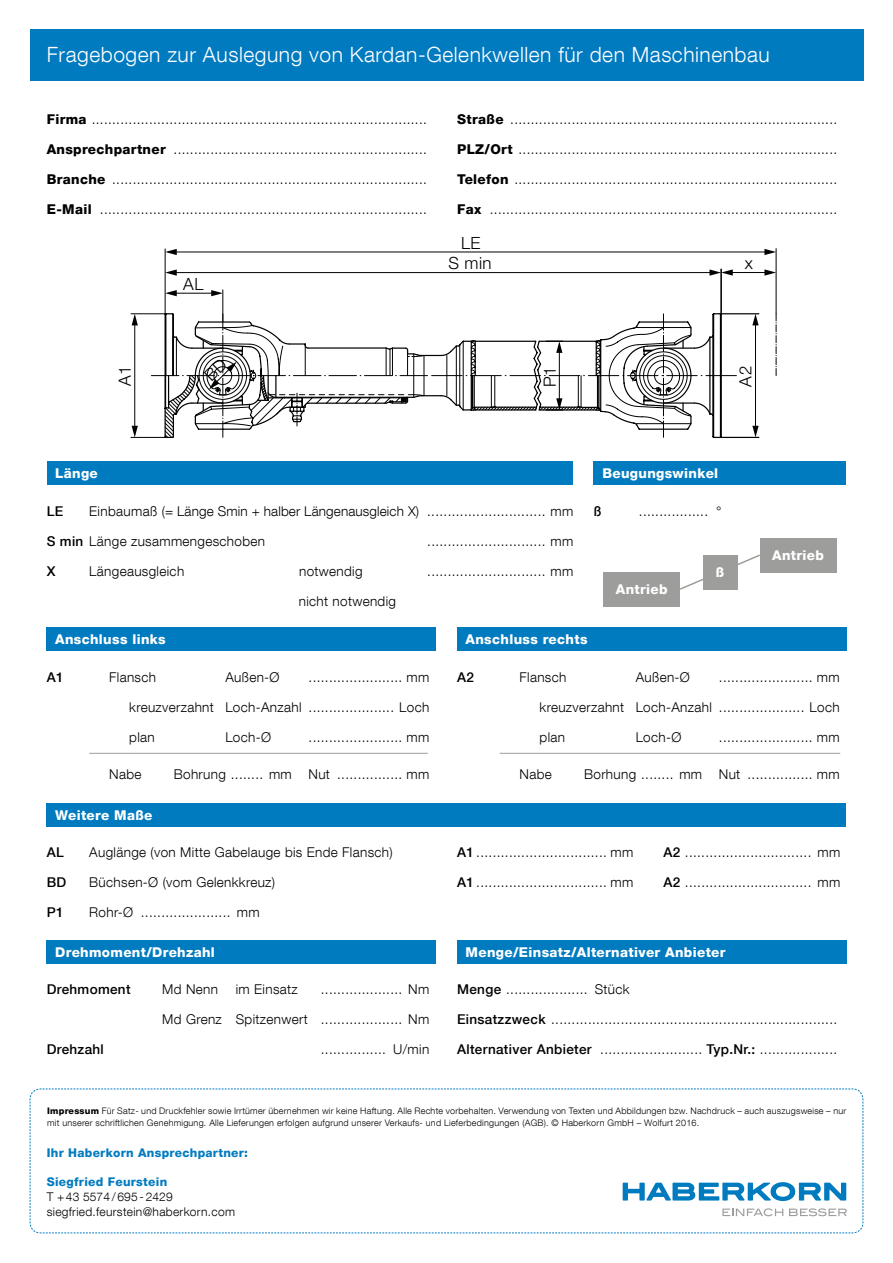
<style>
.page{position:relative;width:893px;height:1263px;background:#fff}
.page>*{position:absolute;margin:0;border:0;box-sizing:border-box;transform-origin:0 0}
.t1{font:300 21px "Helvetica Neue LT Com";letter-spacing:.025em;color:#fff}
.t2{font:300 16.8px/20.2px "Helvetica Neue LT Com";letter-spacing:.025em;color:#000;text-align:center}
.t3{font:300 13.5px "Helvetica Neue LT Com";letter-spacing:.025em;color:#000}
.t4{font:800 13.5px "Helvetica Neue LT Com";letter-spacing:.025em;color:#fff}
.t5{font:500 13.5px "Helvetica Neue LT Com";letter-spacing:.025em;color:#000}
.t6{font:300 12px/15px "Helvetica Neue LT Com";letter-spacing:.025em;color:#000}
.t7{font:800 12px "Helvetica Neue LT Com";letter-spacing:.025em;color:#007bc0}
.t8{font:300 9px/12px "Helvetica Neue LT Com";letter-spacing:.025em;color:#000}
.s1{font-weight:800}
.s2{font-weight:500}
</style>
<div class="page">
<div style="left:30px;top:30px;width:833px;height:51px;background:#007bc0"></div>
<svg style="left:29px;top:1088px;width:835px;height:145px"></svg>
<hr style="left:706px;top:375px;width:30px;height:1px;background:#010203">
<hr style="left:720px;top:269px;width:2px;height:45px;background:#010203">
<hr style="left:731px;top:272px;width:36px;height:1px;background:#010203">
<svg style="left:764px;top:269px;width:12px;height:7px"></svg>
<hr style="left:720px;top:437px;width:39px;height:1px;background:#010203">
<hr style="left:720px;top:313px;width:39px;height:1px;background:#010203">
<hr style="left:755px;top:323px;width:1px;height:105px;background:#010203">
<svg style="left:752px;top:426px;width:7px;height:11px"></svg>
<svg style="left:752px;top:314px;width:7px;height:11px"></svg>
<hr style="left:131px;top:437px;width:35px;height:1px;background:#010203">
<hr style="left:131px;top:313px;width:35px;height:1px;background:#010203">
<hr style="left:134px;top:323px;width:1px;height:105px;background:#010203">
<svg style="left:132px;top:426px;width:6px;height:11px"></svg>
<svg style="left:132px;top:314px;width:6px;height:11px"></svg>
<hr style="left:222px;top:290px;width:1px;height:32px;background:#010203">
<hr style="left:175px;top:293px;width:38px;height:1px;background:#010203">
<svg style="left:166px;top:290px;width:11px;height:6px"></svg>
<svg style="left:211px;top:290px;width:12px;height:6px"></svg>
<hr style="left:776px;top:249px;width:1px;height:65px;background:#010203">
<hr style="left:175px;top:252px;width:592px;height:1px;background:#010203">
<svg style="left:166px;top:249px;width:11px;height:6px"></svg>
<svg style="left:764px;top:249px;width:12px;height:6px"></svg>
<hr style="left:165px;top:249px;width:1px;height:65px;background:#010203">
<hr style="left:175px;top:272px;width:537px;height:1px;background:#010203">
<svg style="left:165px;top:269px;width:12px;height:7px"></svg>
<svg style="left:709px;top:269px;width:24px;height:7px"></svg>
<svg style="left:776px;top:314px;width:1px;height:62px"></svg>
<div style="left:47px;top:803px;width:799px;height:23px;background:#007bc0"></div>
<div style="left:47px;top:462px;width:526px;height:23px;background:#007bc0"></div>
<div style="left:594px;top:462px;width:252px;height:23px;background:#007bc0"></div>
<svg style="left:680px;top:554px;width:82px;height:36px"></svg>
<div style="left:603px;top:572px;width:77px;height:34px;background:#9d9d9c"></div>
<div style="left:703px;top:555px;width:34px;height:34px;background:#9d9d9c"></div>
<div style="left:760px;top:538px;width:76px;height:34px;background:#9d9d9c"></div>
<div style="left:47px;top:627px;width:389px;height:24px;background:#007bc0"></div>
<div style="left:457px;top:627px;width:389px;height:24px;background:#007bc0"></div>
<hr style="left:89px;top:753px;width:339px;height:1px;background:#9d9d9c">
<hr style="left:500px;top:753px;width:340px;height:1px;background:#9d9d9c">
<div style="left:47px;top:940px;width:389px;height:23px;background:#007bc0"></div>
<div style="left:457px;top:940px;width:389px;height:23px;background:#007bc0"></div>
<svg style="left:151px;top:312px;width:563px;height:126px"></svg>
<h1 class="t1" style="left:47px;top:42px;width:725px">Fragebogen zur Auslegung von Kardan-Gelenkwellen für den Maschinenbau</h1>
<p class="t3" style="left:47px;top:111px;width:382px"><span class="s1">Firma</span> ..................................................................................</p>
<p class="t3" style="left:47px;top:141px;width:382px"><span class="s1">Ansprechpartner</span> ..............................................................</p>
<p class="t3" style="left:47px;top:171px;width:382px"><span class="s1">Branche</span> .............................................................................</p>
<p class="t3" style="left:47px;top:201px;width:382px"><span class="s1">E-Mail</span> ................................................................................</p>
<p class="t2" style="left:183px;top:273px;width:22px">AL</p>
<p class="t3" style="left:457px;top:111px;width:382px"><span class="s1">Straße</span> ................................................................................</p>
<p class="t3" style="left:457px;top:141px;width:382px"><span class="s1">PLZ/Ort</span> ..............................................................................</p>
<p class="t3" style="left:457px;top:171px;width:382px"><span class="s1">Telefon</span> ...............................................................................</p>
<p class="t3" style="left:457px;top:201px;width:382px"><span class="s1">Fax</span> .....................................................................................</p>
<p class="t2" style="left:448px;top:232px;width:45px">LE<br>S min</p>
<p class="t2" style="left:745px;top:253px;width:10px">x</p>
<p class="t2" style="left:115px;top:386px;width:22px;rotate:-90deg">A1</p>
<p class="t2" style="left:539px;top:387px;width:22px;rotate:-90deg">P1</p>
<p class="t2" style="left:735px;top:386px;width:22px;rotate:-90deg">A2</p>
<p class="t4" style="left:55px;top:465px;width:44px">Länge</p>
<p class="t4" style="left:602px;top:465px;width:117px">Beugungswinkel</p>
<p class="t5" style="left:47px;top:503px;width:18px">LE</p>
<p class="t3" style="left:89px;top:503px;width:485px">Einbaumaß (= Länge Smin + halber Längenausgleich X) ............................. mm</p>
<p class="t3" style="left:47px;top:533px;width:220px"><span class="s2">S min</span> Länge zusammengeschoben</p>
<p class="t3" style="left:427px;top:533px;width:148px">............................. mm</p>
<p class="t5" style="left:47px;top:563px;width:10px">X</p>
<p class="t3" style="left:89px;top:563px;width:96px">Längeausgleich</p>
<p class="t3" style="left:299px;top:563px;width:65px">notwendig</p>
<p class="t3" style="left:427px;top:563px;width:148px">............................. mm</p>
<p class="t3" style="left:299px;top:593px;width:99px">nicht notwendig</p>
<p class="t5" style="left:594px;top:503px;width:9px">ß</p>
<p class="t3" style="left:639px;top:503px;width:84px">................. °</p>
<p class="t4" style="left:616px;top:581px;width:53px">Antrieb</p>
<p class="t4" style="left:716px;top:564px;width:10px">ß</p>
<p class="t4" style="left:772px;top:547px;width:53px">Antrieb</p>
<p class="t4" style="left:55px;top:631px;width:112px">Anschluss links</p>
<p class="t4" style="left:466px;top:631px;width:123px">Anschluss rechts</p>
<p class="t5" style="left:47px;top:669px;width:18px">A1</p>
<p class="t3" style="left:109px;top:669px;width:48px">Flansch</p>
<p class="t3" style="left:225px;top:669px;width:56px">Außen-Ø</p>
<p class="t3" style="left:309px;top:669px;width:122px">....................... mm</p>
<p class="t3" style="left:129px;top:699px;width:301px">kreuzverzahnt Loch-Anzahl ..................... Loch</p>
<p class="t3" style="left:129px;top:729px;width:27px">plan</p>
<p class="t3" style="left:225px;top:729px;width:47px">Loch-Ø</p>
<p class="t3" style="left:309px;top:729px;width:122px">....................... mm</p>
<p class="t3" style="left:109px;top:766px;width:34px">Nabe</p>
<p class="t3" style="left:174px;top:766px;width:257px">Bohrung ........ mm Nut ................ mm</p>
<p class="t5" style="left:457px;top:669px;width:18px">A2</p>
<p class="t3" style="left:520px;top:669px;width:48px">Flansch</p>
<p class="t3" style="left:636px;top:669px;width:56px">Außen-Ø</p>
<p class="t3" style="left:719px;top:669px;width:122px">....................... mm</p>
<p class="t3" style="left:540px;top:699px;width:301px">kreuzverzahnt Loch-Anzahl ..................... Loch</p>
<p class="t3" style="left:540px;top:729px;width:27px">plan</p>
<p class="t3" style="left:636px;top:729px;width:47px">Loch-Ø</p>
<p class="t3" style="left:719px;top:729px;width:122px">....................... mm</p>
<p class="t3" style="left:520px;top:766px;width:34px">Nabe</p>
<p class="t3" style="left:584px;top:766px;width:257px">Borhung ........ mm Nut ................ mm</p>
<p class="t4" style="left:55px;top:807px;width:99px">Weitere Maße</p>
<p class="t5" style="left:47px;top:844px;width:19px">AL</p>
<p class="t3" style="left:89px;top:844px;width:305px">Auglänge (von Mitte Gabelauge bis Ende Flansch)</p>
<p class="t3" style="left:457px;top:844px;width:178px"><span class="s2">A1</span> ................................ mm</p>
<p class="t3" style="left:663px;top:844px;width:178px"><span class="s2">A2</span> ............................... mm</p>
<p class="t5" style="left:47px;top:874px;width:21px">BD</p>
<p class="t3" style="left:89px;top:874px;width:187px">Büchsen-Ø (vom Gelenkkreuz)</p>
<p class="t3" style="left:457px;top:874px;width:178px"><span class="s2">A1</span> ................................ mm</p>
<p class="t3" style="left:663px;top:874px;width:178px"><span class="s2">A2</span> ............................... mm</p>
<p class="t5" style="left:47px;top:904px;width:18px">P1</p>
<p class="t3" style="left:89px;top:904px;width:172px">Rohr-Ø ...................... mm</p>
<p class="t4" style="left:55px;top:944px;width:161px">Drehmoment/Drehzahl</p>
<p class="t4" style="left:466px;top:944px;width:261px">Menge/Einsatz/Alternativer Anbieter</p>
<p class="t5" style="left:47px;top:981px;width:85px">Drehmoment</p>
<p class="t3" style="left:162px;top:981px;width:57px">Md Nenn</p>
<p class="t3" style="left:236px;top:981px;width:64px">im Einsatz</p>
<p class="t3" style="left:321px;top:981px;width:110px">.................... Nm</p>
<p class="t3" style="left:162px;top:1011px;width:268px">Md Grenz Spitzenwert .................... Nm</p>
<p class="t5" style="left:47px;top:1041px;width:59px">Drehzahl</p>
<p class="t3" style="left:321px;top:1041px;width:110px">................ U/min</p>
<p class="t3" style="left:457px;top:981px;width:174px"><span class="s2">Menge</span> .................... Stück</p>
<p class="t3" style="left:457px;top:1011px;width:382px"><span class="s2">Einsatzzweck</span> ......................................................................</p>
<p class="t3" style="left:457px;top:1041px;width:382px"><span class="s2">Alternativer Anbieter</span> ......................... <span class="s2">Typ.Nr.:</span> ...................</p>
<p class="t8" style="left:47px;top:1105px;width:801px"><span class="s1">Impressum</span> Für Satz- und Druckfehler sowie Irrtümer übernehmen wir keine Haftung. Alle Rechte vorbehalten. Verwendung von Texten und Abbildungen bzw. Nachdruck – auch auszugsweise – nur mit unserer schriftlichen Genehmigung. Alle Lieferungen erfolgen aufgrund unserer Verkaufs- und Lieferbedingungen (AGB). © Haberkorn GmbH – Wolfurt 2016.</p>
<p class="t7" style="left:47px;top:1145px;width:203px">Ihr Haberkorn Ansprechpartner:</p>
<p class="t7" style="left:47px;top:1174px;width:122px">Siegfried Feurstein</p>
<p class="t6" style="left:47px;top:1189px;width:190px">T +43 5574 / 695 - 2429 siegfried.feurstein@haberkorn.com</p>
</div>
